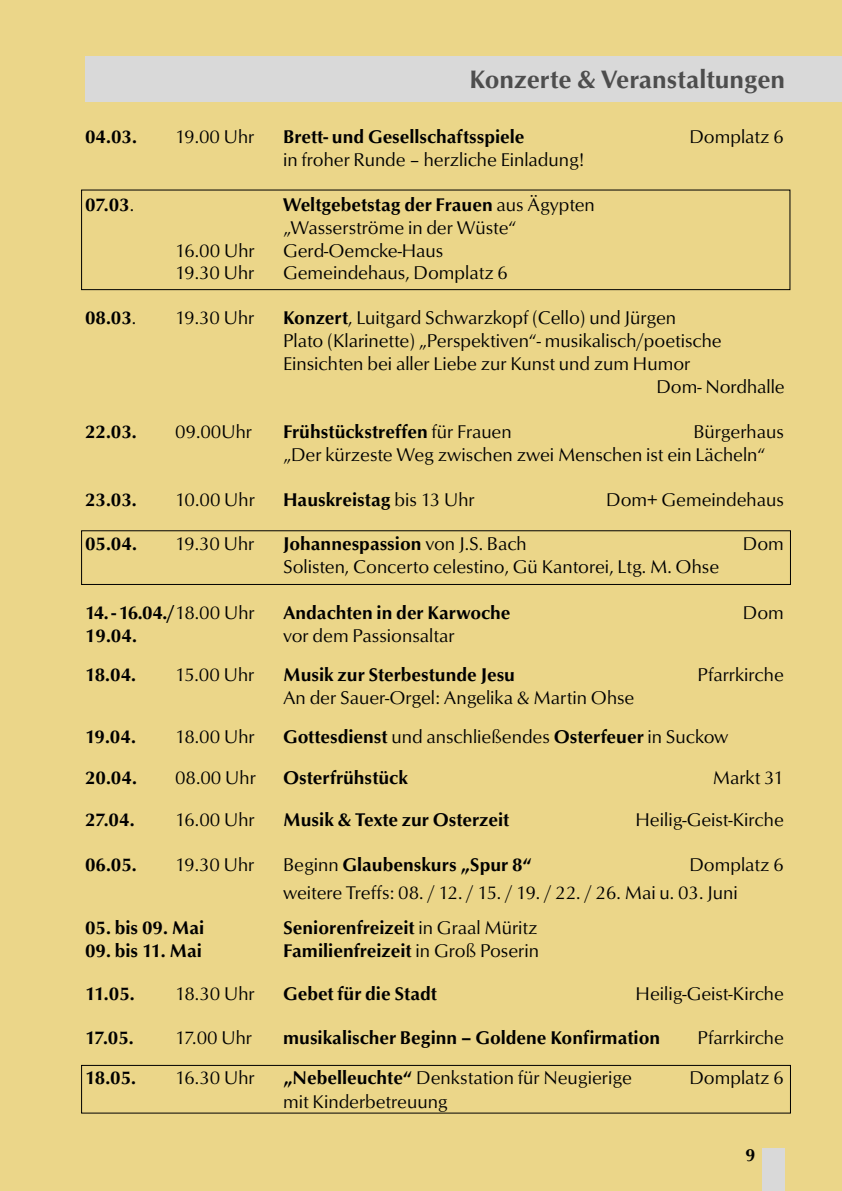
<style>
.page{position:relative;width:842px;height:1191px;background:#ebd689}
.page>*{position:absolute;margin:0;border:0;box-sizing:border-box;transform-origin:0 0}
.t1{font:500 26px "Optus T";color:#4d4d4d}
.t2{font:19px/22.8px "Optus T";color:#000}
.t3{font:500 19px "Optus T";color:#000}
.t4{font:500 18px "Optus T";color:#000}
.s1{font-weight:400}
.s2{font-weight:500}
</style>
<div class="page">
<div style="left:85px;top:57px;width:757px;height:45px;background:#d9d9d9"></div>
<div style="left:763px;top:1148px;width:22px;height:43px;background:#d9d9d9"></div>
<div style="left:81px;top:189px;width:709px;height:101px;border:1px solid #000"></div>
<div style="left:81px;top:530px;width:710px;height:55px;border:1px solid #000"></div>
<div style="left:81px;top:1065px;width:710px;height:48px;border:1px solid #000"></div>
<h1 class="t1" style="left:469px;top:64px;width:317px">Konzerte &amp; Veranstaltungen</h1>
<p class="t3" style="left:85px;top:125px;width:53px">04.03.</p>
<p class="t2" style="left:175px;top:125px;width:81px">19.00 Uhr</p>
<p class="t3" style="left:283px;top:125px;width:243px">Brett- und Gesellschaftsspiele</p>
<p class="t2" style="left:689px;top:125px;width:96px">Domplatz 6</p>
<p class="t2" style="left:283px;top:148px;width:303px">in froher Runde – herzliche Einladung!</p>
<p class="t3" style="left:85px;top:193px;width:51px">07.03<span class="s1">.</span></p>
<p class="t2" style="left:283px;top:193px;width:313px"><span class="s2">Weltgebetstag der Frauen</span> aus Ägypten „Wasserströme in der Wüste“</p>
<p class="t2" style="left:175px;top:238px;width:81px">16.00 Uhr</p>
<p class="t2" style="left:283px;top:238px;width:162px">Gerd-Oemcke-Haus</p>
<p class="t2" style="left:175px;top:261px;width:81px">19.30 Uhr</p>
<p class="t2" style="left:283px;top:261px;width:226px">Gemeindehaus, Domplatz 6</p>
<p class="t3" style="left:85px;top:306px;width:53px">08.03<span class="s1">.</span></p>
<p class="t2" style="left:175px;top:306px;width:81px">19.30 Uhr</p>
<p class="t2" style="left:283px;top:306px;width:395px"><span class="s2">Konzert</span>, Luitgard Schwarzkopf (Cello) und Jürgen</p>
<p class="t2" style="left:283px;top:329px;width:440px">Plato (Klarinette) „Perspektiven“- musikalisch/poetische</p>
<p class="t2" style="left:283px;top:352px;width:409px">Einsichten bei aller Liebe zur Kunst und zum Humor</p>
<p class="t2" style="left:656px;top:375px;width:130px">Dom- Nordhalle</p>
<p class="t3" style="left:85px;top:420px;width:53px">22.03.</p>
<p class="t2" style="left:175px;top:420px;width:79px">09.00Uhr</p>
<p class="t3" style="left:283px;top:420px;width:230px">Frühstückstreffen <span class="s1">für Frauen</span></p>
<p class="t2" style="left:283px;top:420px;width:502px;text-indent:410px">Bürgerhaus „Der kürzeste Weg zwischen zwei Menschen ist ein Lächeln“</p>
<p class="t3" style="left:85px;top:488px;width:53px">23.03.</p>
<p class="t2" style="left:175px;top:487px;width:81px">10.00 Uhr</p>
<p class="t3" style="left:283px;top:488px;width:193px">Hauskreistag <span class="s1">bis 13 Uhr</span></p>
<p class="t2" style="left:606px;top:487px;width:179px">Dom+ Gemeindehaus</p>
<p class="t3" style="left:85px;top:533px;width:53px">05.04.</p>
<p class="t2" style="left:175px;top:532px;width:81px">19.30 Uhr</p>
<p class="t3" style="left:283px;top:533px;width:245px">Johannespassion <span class="s1">von J.S. Bach</span></p>
<p class="t2" style="left:743px;top:532px;width:42px">Dom</p>
<p class="t2" style="left:283px;top:555px;width:438px">Solisten, Concerto celestino, Gü Kantorei, Ltg. M. Ohse</p>
<p class="t3" style="left:85px;top:601px;width:171px">14. - 16.04./<span class="s1">18.00 Uhr</span></p>
<p class="t3" style="left:283px;top:601px;width:229px">Andachten in der Karwoche</p>
<p class="t2" style="left:743px;top:601px;width:42px">Dom</p>
<p class="t3" style="left:85px;top:624px;width:53px">19.04.</p>
<p class="t2" style="left:283px;top:624px;width:173px">vor dem Passionsaltar</p>
<p class="t3" style="left:85px;top:663px;width:53px">18.04.</p>
<p class="t2" style="left:175px;top:663px;width:81px">15.00 Uhr</p>
<p class="t3" style="left:283px;top:663px;width:234px">Musik zur Sterbestunde Jesu</p>
<p class="t2" style="left:697px;top:663px;width:88px">Pfarrkirche</p>
<p class="t2" style="left:283px;top:685px;width:353px">An der Sauer-Orgel: Angelika &amp; Martin Ohse</p>
<p class="t3" style="left:85px;top:725px;width:52px">19.04.</p>
<p class="t2" style="left:175px;top:724px;width:81px">18.00 Uhr</p>
<p class="t2" style="left:283px;top:724px;width:447px"><span class="s2">Gottesdienst</span> und anschließendes <span class="s2">Osterfeuer</span> in Suckow</p>
<p class="t3" style="left:85px;top:766px;width:53px">20.04.</p>
<p class="t2" style="left:175px;top:765px;width:82px">08.00 Uhr</p>
<p class="t3" style="left:283px;top:766px;width:126px">Osterfrühstück</p>
<p class="t2" style="left:713px;top:765px;width:73px">Markt 31</p>
<p class="t3" style="left:85px;top:809px;width:51px">27.04.</p>
<p class="t2" style="left:175px;top:808px;width:81px">16.00 Uhr</p>
<p class="t3" style="left:283px;top:809px;width:228px">Musik &amp; Texte zur Osterzeit</p>
<p class="t2" style="left:635px;top:808px;width:150px">Heilig-Geist-Kirche</p>
<p class="t3" style="left:85px;top:853px;width:53px">06.05.</p>
<p class="t2" style="left:175px;top:853px;width:81px">19.30 Uhr</p>
<p class="t3" style="left:283px;top:853px;width:250px"><span class="s1">Beginn</span> Glaubenskurs „Spur 8“</p>
<p class="t2" style="left:283px;top:851px;width:502px;line-height:28px;text-indent:406px">Domplatz 6 weitere Treffs: 08. / 12. / 15. / 19. / 22. / 26. Mai u. 03. Juni</p>
<p class="t3" style="left:85px;top:916px;width:121px">05. bis 09. Mai</p>
<p class="t3" style="left:283px;top:916px;width:256px">Seniorenfreizeit <span class="s1">in Graal Müritz</span></p>
<p class="t3" style="left:85px;top:939px;width:119px">09. bis 11. Mai</p>
<p class="t3" style="left:283px;top:939px;width:257px">Familienfreizeit <span class="s1">in Groß Poserin</span></p>
<p class="t3" style="left:85px;top:982px;width:51px">11.05.</p>
<p class="t2" style="left:175px;top:982px;width:81px">18.30 Uhr</p>
<p class="t3" style="left:283px;top:982px;width:155px">Gebet für die Stadt</p>
<p class="t2" style="left:636px;top:982px;width:150px">Heilig-Geist-Kirche</p>
<p class="t3" style="left:85px;top:1026px;width:50px">17.05.</p>
<p class="t2" style="left:175px;top:1026px;width:79px">17.00 Uhr</p>
<p class="t3" style="left:283px;top:1026px;width:379px">musikalischer Beginn – Goldene Konfirmation</p>
<p class="t2" style="left:698px;top:1026px;width:88px">Pfarrkirche</p>
<p class="t3" style="left:85px;top:1066px;width:52px">18.05.</p>
<p class="t2" style="left:175px;top:1066px;width:81px">16.30 Uhr</p>
<p class="t2" style="left:283px;top:1066px;width:350px"><span class="s2">„Nebelleuchte“</span> Denkstation für Neugierige</p>
<p class="t2" style="left:689px;top:1066px;width:96px">Domplatz 6</p>
<p class="t2" style="left:283px;top:1090px;width:166px">mit Kinderbetreuung</p>
<p class="t4" style="left:745px;top:1144px;width:11px">9</p>
</div>
